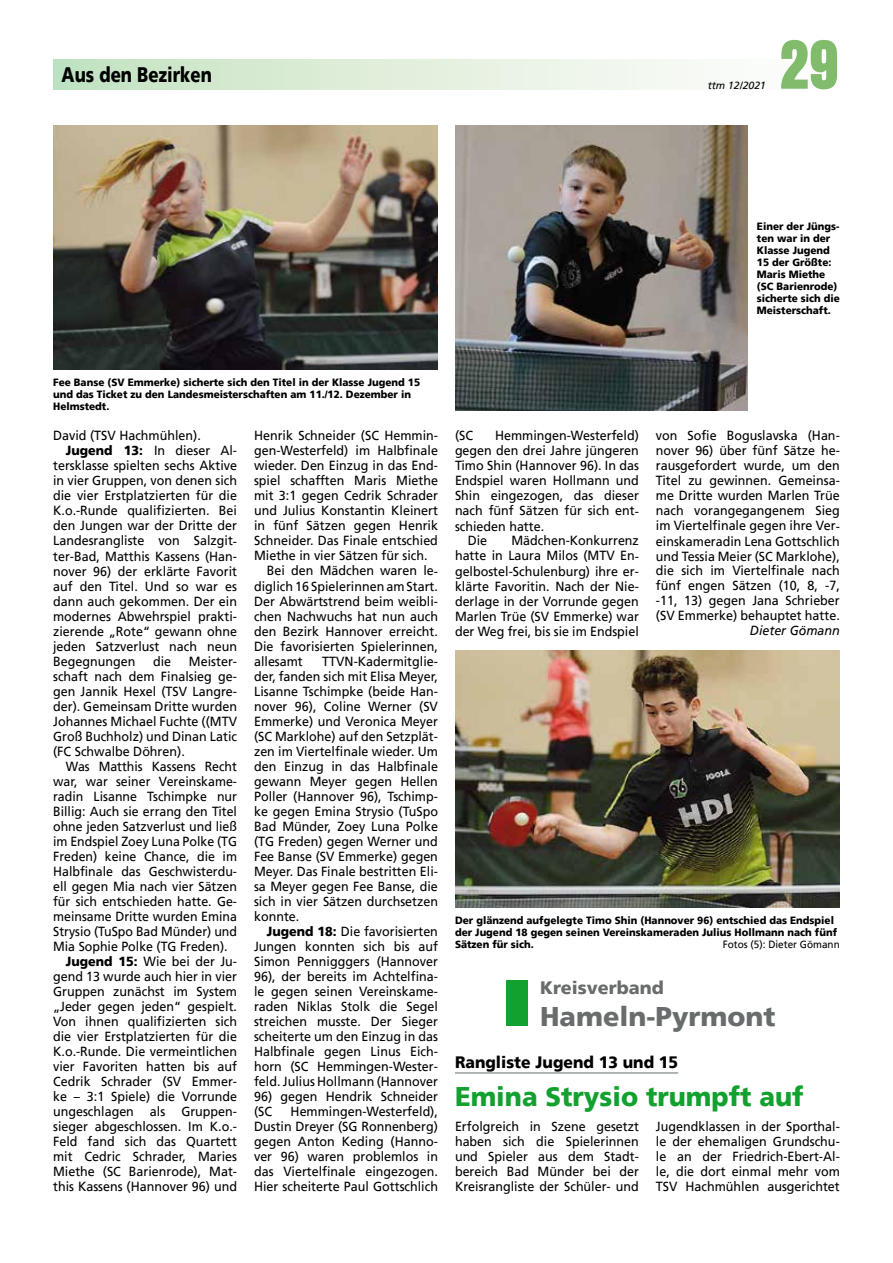
<style>
.page{position:relative;width:893px;height:1263px;background:#fff}
.page>*{position:absolute;margin:0;border:0;box-sizing:border-box;transform-origin:0 0}
.t1{font:700 condensed 72px "Aurora BT";color:#80bc6c}
.t2{font:900 27px "Frutiger";color:#12a12e;scale:.95 1}
.t3{font:900 27px "Frutiger";color:#686c6c}
.t4{font:900 21px "Frutiger";color:#000;scale:.8 1}
.t5{font:900 18px "Frutiger";color:#686c6c}
.t6{font:900 16.5px "Frutiger";color:#000;scale:.95 1}
.t7{font:13.2px/15px "Frutiger";color:#000;text-align:justify;scale:.95 1}
.t8{font:13.2px "Frutiger";color:#000;scale:.94 1}
.t9{font:italic 13.2px "Frutiger";color:#000;scale:.95 1}
.t10{font:900 10.5px/12px "Frutiger";color:#000;scale:.95 1}
.t11{font:10.5px "Frutiger";color:#000;scale:.95 1}
.t12{font:italic 10.5px "Frutiger";color:#000}
.s1{font-weight:900}
</style>
<div class="page">
<div style="left:53px;top:60px;width:787px;height:29px;background:linear-gradient(to right,#c4e2c0,#fff)"></div>
<hr style="left:455px;top:1072px;width:223px;height:2px;background:#97a09b">
<img style="left:455px;top:125px;width:293px;height:285px">
<img style="left:53px;top:125px;width:385px;height:245px">
<img style="left:455px;top:650px;width:385px;height:257px">
<div style="left:506px;top:980px;width:21px;height:45px;background:#12a12e"></div>
<h3 class="t4" style="left:62px;top:62px;width:189px">Aus den Bezirken</h3>
<p class="t12" style="left:708px;top:79px;width:60px">ttm 12/2021</p>
<h1 class="t1" style="left:781px;top:23px;width:61px">29</h1>
<p class="t10" style="left:757px;top:220px;width:89px">Einer der Jüngs&shy;ten war in der<br>Klasse Jugend<br>15 der Größte:<br>Maris Miethe (SC Barienrode) sicherte sich die<br>Meisterschaft.</p>
<p class="t10" style="left:53px;top:377px;width:388px">Fee Banse (SV Emmerke) sicherte sich den Titel in der Klasse Jugend 15 und das Ticket zu den Landesmeisterschaften am 11./12. Dezember in<br>Helmstedt.</p>
<p class="t7" style="left:53px;top:428px;width:157px">David (TSV Hachmühlen).</p>
<p class="t7" style="left:66px;top:443px;width:182px"><span class="s1">Jugend 13:</span> In dieser Al-</p>
<p class="t7" style="left:53px;top:458px;width:195px">tersklasse spielten sechs Aktive</p>
<p class="t7" style="left:53px;top:473px;width:195px">in vier Gruppen, von denen sich</p>
<p class="t7" style="left:53px;top:488px;width:195px">die vier Erstplatzierten für die</p>
<p class="t7" style="left:53px;top:503px;width:195px">K.o.-Runde qualifizierten. Bei</p>
<p class="t7" style="left:53px;top:518px;width:195px">den Jungen war der Dritte der</p>
<p class="t7" style="left:53px;top:533px;width:195px">Landesrangliste von Salzgit-</p>
<p class="t7" style="left:53px;top:548px;width:195px">ter-Bad, Matthis Kassens (Han-</p>
<p class="t7" style="left:53px;top:563px;width:195px">nover 96) der erklärte Favorit</p>
<p class="t7" style="left:53px;top:578px;width:195px">auf den Titel. U nd so war es</p>
<p class="t7" style="left:53px;top:593px;width:195px">dann auch gekommen. Der ein</p>
<p class="t7" style="left:53px;top:608px;width:195px">modernes Abwehrspiel prakti-</p>
<p class="t7" style="left:53px;top:623px;width:195px">zierende „Rote“ gewann ohne</p>
<p class="t7" style="left:53px;top:638px;width:195px">jeden Satzverlust nach neun</p>
<p class="t7" style="left:53px;top:653px;width:88px">Begegnungen</p>
<p class="t7" style="left:153px;top:653px;width:21px">die</p>
<p class="t7" style="left:53px;top:653px;width:195px;text-indent:136px">Meister&shy;schaft nach dem Finalsieg ge&shy;gen Jannik Hexel (TSV Langre&shy;der). Gemeinsam Dritte wurden Johannes Michael Fuchte ((MTV Groß Buchholz) und Dinan Latic (FC Schwalbe Döhren).</p>
<p class="t8" style="left:66px;top:758px;width:184px">Was Matthis Kassens Recht</p>
<p class="t8" style="left:53px;top:773px;width:197px">war, war seiner Vereinskame-</p>
<p class="t8" style="left:53px;top:788px;width:197px">radin Lisanne Tschimpke nur</p>
<p class="t8" style="left:53px;top:803px;width:197px">Billig: Auch sie errang den Titel</p>
<p class="t8" style="left:53px;top:818px;width:197px">ohne jeden Satzverlust und ließ</p>
<p class="t8" style="left:53px;top:833px;width:197px">im E ndspiel Zoey Luna Polke (TG</p>
<p class="t8" style="left:53px;top:848px;width:197px">Freden) keine Chance, die im</p>
<p class="t8" style="left:53px;top:863px;width:197px">Halbfinale das Geschwisterdu-</p>
<p class="t8" style="left:53px;top:878px;width:197px">ell gegen Mia nach vier Sätzen</p>
<p class="t8" style="left:53px;top:893px;width:197px">für sich entschieden hatte. Ge-</p>
<p class="t8" style="left:53px;top:908px;width:197px">meinsame Dritte wurden Emina</p>
<p class="t8" style="left:53px;top:923px;width:197px">Strysio (TuSpo Bad Münder) und</p>
<p class="t8" style="left:53px;top:938px;width:187px">Mia Sophie Polke (TG Freden).</p>
<p class="t7" style="left:66px;top:953px;width:182px"><span class="s1">Jugend 15:</span> Wie bei der Ju-</p>
<p class="t7" style="left:53px;top:968px;width:195px">gend 13 wurde auch hier in vier</p>
<p class="t7" style="left:53px;top:983px;width:195px">Gruppen zunächst im System</p>
<p class="t7" style="left:53px;top:998px;width:195px">„Jeder gegen jeden“ gespielt.</p>
<p class="t7" style="left:53px;top:1013px;width:195px">Von ihnen qualifizierten sich</p>
<p class="t7" style="left:53px;top:1028px;width:195px">die vier Erstplatzierten für die</p>
<p class="t7" style="left:53px;top:1043px;width:195px">K.o.-Runde. Die vermeintlichen</p>
<p class="t7" style="left:53px;top:1058px;width:195px">vier Favoriten hatten bis auf</p>
<p class="t7" style="left:53px;top:1073px;width:195px">Cedrik Schrader (SV Emmer-</p>
<p class="t7" style="left:53px;top:1088px;width:195px">ke – 3:1 Spiele) die Vorrunde</p>
<p class="t7" style="left:53px;top:1103px;width:195px">ungeschlagen als Gruppen-</p>
<p class="t7" style="left:53px;top:1118px;width:195px">sieger abgeschlossen. Im K.o.-</p>
<p class="t7" style="left:53px;top:1133px;width:195px">Feld fand sich das Quartett</p>
<p class="t7" style="left:53px;top:1148px;width:195px">mit Cedric Schrader, Maries</p>
<p class="t7" style="left:53px;top:1163px;width:195px">Miethe (SC Barienrode), Mat-</p>
<p class="t7" style="left:53px;top:1178px;width:195px">this Kassens (Hannover 96) und</p>
<p class="t7" style="left:254px;top:428px;width:195px">Henrik Schneider (SC Hemmin-</p>
<p class="t7" style="left:254px;top:443px;width:195px">gen-Westerfeld) im Halbfinale</p>
<p class="t7" style="left:254px;top:458px;width:195px">wieder. Den E inzug in das End-</p>
<p class="t7" style="left:254px;top:473px;width:195px">spiel schafften Maris Miethe</p>
<p class="t7" style="left:254px;top:488px;width:195px">mit 3:1 gegen Cedrik Schrader</p>
<p class="t7" style="left:254px;top:503px;width:195px">und Julius Konstantin Kleinert</p>
<p class="t7" style="left:254px;top:518px;width:195px">in fünf Sätzen gegen Henrik</p>
<p class="t7" style="left:254px;top:533px;width:195px">Schneider. Das Finale entschied</p>
<p class="t7" style="left:254px;top:548px;width:184px">Miethe in vier Sätzen für sich.</p>
<p class="t7" style="left:267px;top:563px;width:182px">Bei den Mädchen waren le-</p>
<p class="t7" style="left:254px;top:578px;width:195px">diglich 16 Spielerinnen am Start.</p>
<p class="t7" style="left:254px;top:593px;width:195px">Der Abwärtstrend beim weibli-</p>
<p class="t7" style="left:254px;top:608px;width:195px">chen Nachwuchs hat nun auch</p>
<p class="t7" style="left:254px;top:623px;width:195px">den Bezirk Hannover erreicht.</p>
<p class="t7" style="left:254px;top:638px;width:195px">Die favorisierten Spielerinnen,</p>
<p class="t7" style="left:254px;top:653px;width:53px">allesamt</p>
<p class="t7" style="left:254px;top:653px;width:195px;text-indent:68px">TTVN-Kadermitglie&shy;der, fanden sich mit E lisa Meyer, Lisanne Tschimpke (beide Han&shy;nover 96), Coline Werner (SV Emmerke) und Veronica Meyer (SC Marklohe) auf den Setzplät&shy;zen im Viertelfinale wieder. U m den E inzug in das Halbfinale gewann Meyer gegen Hellen Poller (Hannover 96), Tschimp&shy;ke gegen Emina Strysio (TuSpo Bad Münder, Zoey Luna Polke (TG Freden) gegen Werner und Fee Banse (SV E mmerke) gegen Meyer. Das Finale bestritten E li&shy;sa Meyer gegen Fee Banse, die sich in vier Sätzen durchsetzen konnte.</p>
<p class="t7" style="left:254px;top:923px;width:195px;text-indent:13px"><span class="s1">Jugend 18:</span> Die favorisierten Jungen konnten sich bis auf Simon Pennigggers (Hannover 96), der bereits im Achtelfina&shy;le gegen seinen Vereinskame&shy;raden Niklas Stolk die Segel streichen musste. Der Sieger scheiterte um den E inzug in das Halbfinale gegen Linus E ich&shy;horn (SC Hemmingen-Wester&shy;feld. Julius Hollmann (Hannover</p>
<p class="t7" style="left:254px;top:1088px;width:195px">96) gegen Hendrik Schneider (SC</p>
<p class="t7" style="left:254px;top:1103px;width:195px;text-indent:37px">Hemmingen-Westerfeld), Dustin Dreyer (SG Ronnenberg) gegen Anton Keding (Hanno&shy;ver 96) waren problemlos in das Viertelfinale eingezogen.<br>Hier scheiterte Paul Gottschlich</p>
<p class="t7" style="left:455px;top:428px;width:21px">(SC</p>
<p class="t7" style="left:495px;top:428px;width:153px">Hemmingen-Westerfeld)</p>
<p class="t7" style="left:455px;top:443px;width:195px">gegen den drei Jahre jüngeren</p>
<p class="t7" style="left:455px;top:458px;width:195px">Timo Shin (Hannover 96). In das</p>
<p class="t7" style="left:455px;top:473px;width:195px">Endspiel waren Hollmann und</p>
<p class="t7" style="left:455px;top:488px;width:195px">Shin eingezogen, das dieser</p>
<p class="t7" style="left:455px;top:503px;width:195px">nach fünf Sätzen für sich ent-</p>
<p class="t7" style="left:455px;top:518px;width:95px">schieden hatte.</p>
<p class="t7" style="left:468px;top:533px;width:22px">Die</p>
<p class="t7" style="left:455px;top:533px;width:195px;text-indent:56px">Mädchen-Konkurrenz hatte in Laura Milos (MTV E n&shy;gelbostel-Schulenburg) ihre er&shy;klärte Favoritin. Nach der Nie&shy;derlage in der Vorrunde gegen Marlen Trüe (SV Emmerke) war der Weg frei, bis sie im Endspiel</p>
<p class="t7" style="left:656px;top:428px;width:195px">von Sofie Boguslavska (Han&shy;nover 96) über fünf Sätze he&shy;rausgefordert wurde, um den Titel zu gewinnen. Gemeinsa&shy;me Dritte wurden Marlen Trüe nach vorangegangenem Sieg im Viertelfinale gegen ihre Ver&shy;einskameradin Lena Gottschlich und Tessia Meier (SC Marklohe), die sich im Viertelfinale nach fünf engen Sätzen (10, 8, -7, -11, 13) gegen Jana Schrieber (SV E mmerke) behauptet hatte.</p>
<p class="t9" style="left:750px;top:623px;width:96px">Dieter Gömann</p>
<p class="t10" style="left:455px;top:914px;width:404px">Der glänzend aufgelegte Timo Shin (Hannover 96) entschied das Endspiel der Jugend 18 gegen seinen Vereinskameraden Julius Hollmann nach fünf<br>Sätzen für sich.</p>
<p class="t11" style="left:723px;top:938px;width:125px">Fotos (5): Dieter Gömann</p>
<h3 class="t5" style="left:540px;top:977px;width:125px">Kreisverband</h3>
<h2 class="t3" style="left:540px;top:1000px;width:237px">Hameln-Pyrmont</h2>
<p class="t6" style="left:455px;top:1052px;width:236px">Rangliste Jugend 13 und 15</p>
<h2 class="t2" style="left:455px;top:1081px;width:368px">Emina Strysio trumpft auf</h2>
<p class="t7" style="left:455px;top:1118px;width:195px">E rfolgreich in Szene gesetzt haben sich die Spielerinnen und Spieler aus dem Stadt&shy;bereich Bad Münder bei der Kreisrangliste der Schüler- und</p>
<p class="t7" style="left:656px;top:1118px;width:195px">Jugendklassen in der Sporthal&shy;le der ehemaligen Grundschu&shy;le an der Friedrich-Ebert-Al&shy;le, die dort einmal mehr vom TSV Hachmühlen ausgerichtet</p>
</div>
